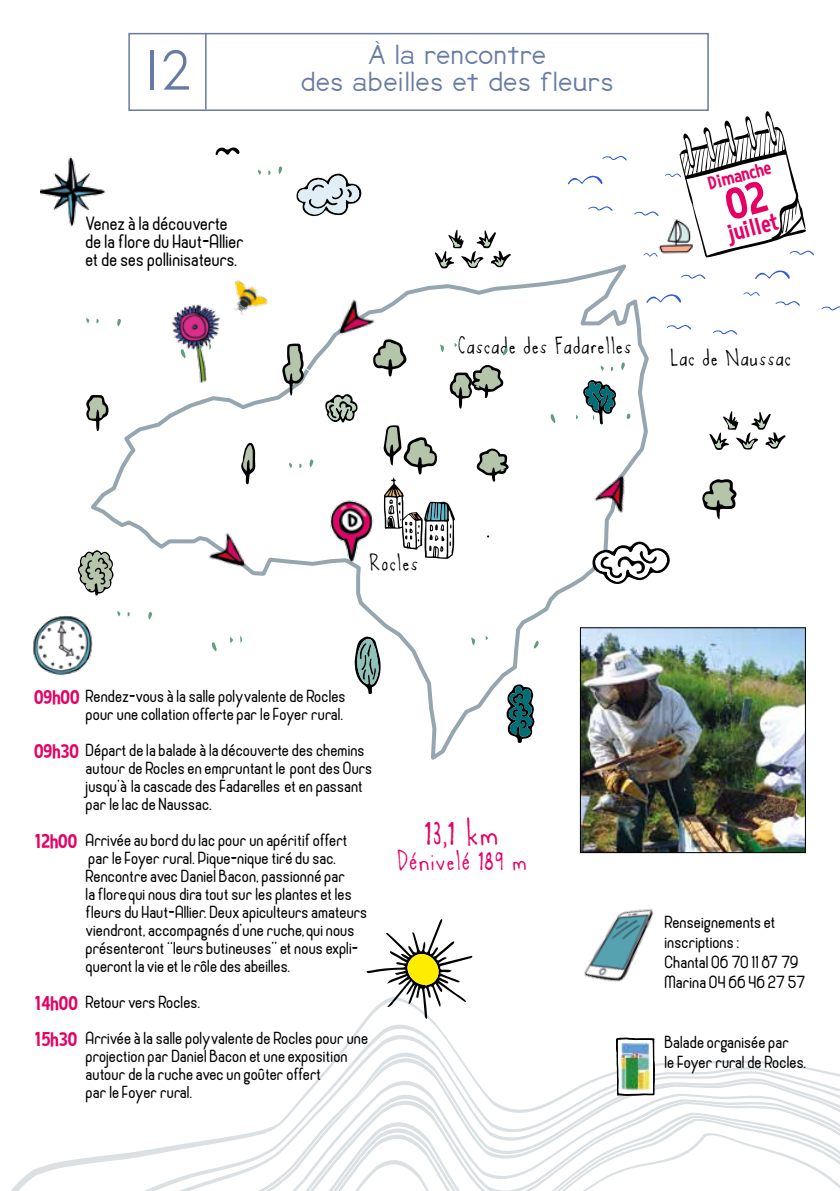
<style>
.page{position:relative;width:840px;height:1191px;background:#fff}
.page>*{position:absolute;margin:0;border:0;box-sizing:border-box;transform-origin:0 0}
.t1{font:56.2px "Bell Topo Sans";color:#667ba2}
.t2{font:36px "Agent C";color:#e60064}
.t3{font:28px "Agent C";color:#e60064}
.t4{font:27px/27px "Bell Topo Sans";color:#667ba2;text-align:center}
.t5{font:24px "Agent C";color:#000}
.t6{font:24px "Curse Casual";color:#e60064}
.t7{font:20px/18px "Cronus Round";letter-spacing:.01em;color:#000}
.t8{font:20px/36px "Curse Casual";color:#e60064}
.t9{font:18.8px "Curse Casual";color:#e60064}
.t10{font:18px/18px "Cronus Round";letter-spacing:.01em;color:#000}
</style>
<div class="page">
<svg style="left:11px;top:1018px;width:828px;height:173px"></svg>
<svg style="left:91px;top:264px;width:558px;height:496px"></svg>
<img style="left:581px;top:629px;width:222px;height:222px">
<div style="left:579px;top:627px;width:226px;height:226px;border:1px solid #000"></div>
<img style="left:33px;top:609px;width:65px;height:72px">
<img style="left:584px;top:908px;width:70px;height:74px">
<svg style="left:366px;top:919px;width:106px;height:99px"></svg>
<svg style="left:354px;top:636px;width:26px;height:58px"></svg>
<svg style="left:296px;top:174px;width:66px;height:43px"></svg>
<svg style="left:78px;top:550px;width:36px;height:45px"></svg>
<svg style="left:505px;top:684px;width:30px;height:59px"></svg>
<svg style="left:325px;top:394px;width:33px;height:29px"></svg>
<svg style="left:215px;top:147px;width:24px;height:8px"></svg>
<svg style="left:434px;top:230px;width:76px;height:39px"></svg>
<img style="left:40px;top:156px;width:65px;height:71px">
<img style="left:317px;top:493px;width:64px;height:77px">
<img style="left:326px;top:292px;width:57px;height:56px">
<img style="left:573px;top:459px;width:72px;height:68px">
<svg style="left:615px;top:1037px;width:39px;height:58px"></svg>
<img style="left:621px;top:1042px;width:28px;height:47px">
<svg style="left:591px;top:539px;width:78px;height:46px"></svg>
<svg style="left:702px;top:479px;width:34px;height:40px"></svg>
<svg style="left:282px;top:343px;width:22px;height:53px"></svg>
<svg style="left:240px;top:442px;width:15px;height:42px"></svg>
<svg style="left:373px;top:339px;width:33px;height:37px"></svg>
<svg style="left:449px;top:364px;width:54px;height:44px"></svg>
<svg style="left:86px;top:395px;width:23px;height:36px"></svg>
<svg style="left:476px;top:447px;width:33px;height:35px"></svg>
<svg style="left:383px;top:425px;width:72px;height:134px"></svg>
<div style="left:128px;top:33px;width:580px;height:78px;background:#fff;border:2px solid #667ba2"></div>
<hr style="left:205px;top:33px;width:1px;height:76px;background:#667ba2">
<svg style="left:681px;top:274px;width:24px;height:5px"></svg>
<svg style="left:645px;top:293px;width:36px;height:10px"></svg>
<svg style="left:713px;top:330px;width:24px;height:5px"></svg>
<svg style="left:667px;top:325px;width:24px;height:5px"></svg>
<svg style="left:743px;top:292px;width:16px;height:4px"></svg>
<svg style="left:643px;top:253px;width:14px;height:4px"></svg>
<svg style="left:602px;top:155px;width:24px;height:6px"></svg>
<svg style="left:567px;top:175px;width:35px;height:10px"></svg>
<svg style="left:634px;top:211px;width:24px;height:5px"></svg>
<svg style="left:588px;top:206px;width:24px;height:5px"></svg>
<svg style="left:664px;top:106px;width:149px;height:152px"></svg>
<svg style="left:755px;top:270px;width:34px;height:9px"></svg>
<svg style="left:821px;top:306px;width:18px;height:5px"></svg>
<svg style="left:775px;top:301px;width:24px;height:5px"></svg>
<img style="left:655px;top:216px;width:37px;height:39px">
<img style="left:218px;top:272px;width:54px;height:53px">
<img style="left:160px;top:295px;width:71px;height:88px">
<img style="left:200px;top:522px;width:58px;height:60px">
<svg style="left:709px;top:411px;width:76px;height:39px"></svg>
<svg style="left:550px;top:414px;width:5px;height:9px"></svg>
<svg style="left:502px;top:347px;width:5px;height:9px"></svg>
<svg style="left:620px;top:362px;width:4px;height:8px"></svg>
<svg style="left:439px;top:344px;width:5px;height:8px"></svg>
<svg style="left:626px;top:413px;width:4px;height:6px"></svg>
<svg style="left:599px;top:365px;width:5px;height:6px"></svg>
<svg style="left:610px;top:367px;width:3px;height:4px"></svg>
<svg style="left:116px;top:319px;width:5px;height:8px"></svg>
<svg style="left:86px;top:318px;width:4px;height:5px"></svg>
<svg style="left:96px;top:319px;width:3px;height:4px"></svg>
<svg style="left:454px;top:343px;width:3px;height:4px"></svg>
<svg style="left:278px;top:166px;width:4px;height:8px"></svg>
<svg style="left:258px;top:169px;width:3px;height:6px"></svg>
<svg style="left:575px;top:380px;width:42px;height:44px"></svg>
<svg style="left:180px;top:349px;width:5px;height:9px"></svg>
<svg style="left:199px;top:344px;width:4px;height:6px"></svg>
<svg style="left:209px;top:342px;width:2px;height:8px"></svg>
<h1 class="t1" style="left:147px;top:39px;width:46px">I2</h1>
<h3 class="t4" style="left:300px;top:44px;width:314px">À la rencontre<br>des abeilles et des fleurs</h3>
<p class="t7" style="left:86px;top:214px;width:160px">Venez à la découverte de la ffllore du Haut-Allier et de ses pollinisateurs.</p>
<h3 class="t5" style="left:457px;top:335px;width:176px">Cascade des Fadarelles</h3>
<p class="t9" style="left:705px;top:173px;width:66px;rotate:-15deg">Dimanche</p>
<h3 class="t6" style="left:724px;top:220px;width:53px;rotate:-15deg"><sup>02</sup>juillet</h3>
<h3 class="t5" style="left:669px;top:347px;width:123px">Lac de Naussac</h3>
<h3 class="t5" style="left:369px;top:553px;width:51px">Rocles</h3>
<p class="t10" style="left:86px;top:687px;width:261px">Rendez-vous à la salle polyvalente de Rocles pour une collation offerte par le Foyer rural.</p>
<p class="t10" style="left:86px;top:741px;width:289px">Départ de la balade à la découverte des chemins autour de Rocles en empruntant le «pont des Ours» jusqu’à «la cascade des Fadarelles» et en passant par le lac de Naussac.</p>
<p class="t10" style="left:86px;top:831px;width:283px">Arrivée au bord du lac pour un apéritif offert par le Foyer rural. Pique-nique tiré du sac.<br>Rencontre avec Daniel Bacon, passionné par<br>la ffllore qui nous dira tout sur les plantes et les fflleurs du Haut-Allier. Deux apiculteurs amateurs viendront, accompagnés d’une ruche, qui nous présenteront ‘‘leurs butineuses’’ et nous expli&shy;queront la vie et le rôle des abeilles.</p>
<p class="t10" style="left:86px;top:984px;width:284px;line-height:36px">Retour vers Rocles.<br>Arrivée à la salle polyvalente de Rocles pour une</p>
<p class="t10" style="left:86px;top:1047px;width:263px">projection par Daniel Bacon et une exposition autour de la ruche avec un goûter offert<br>par le Foyer rural.</p>
<p class="t8" style="left:34px;top:678px;width:47px">09h00</p>
<p class="t8" style="left:34px;top:732px;width:47px">09h30</p>
<p class="t8" style="left:34px;top:822px;width:45px">12h00</p>
<p class="t8" style="left:34px;top:984px;width:45px">14h00<br>15h30</p>
<h2 class="t2" style="left:424px;top:817px;width:75px">13,1 km</h2>
<h3 class="t3" style="left:396px;top:848px;width:132px">Dénivelé 189 m</h3>
<p class="t10" style="left:664px;top:912px;width:142px;line-height:20px">Renseignements et inscriptions :<br>Chantal 06 70 11 87 79<br>Marina 04 66 46 27 57</p>
<p class="t10" style="left:664px;top:1032px;width:143px;line-height:20px">Balade organisée par<br>le Foyer rural de Rocles.</p>
</div>
